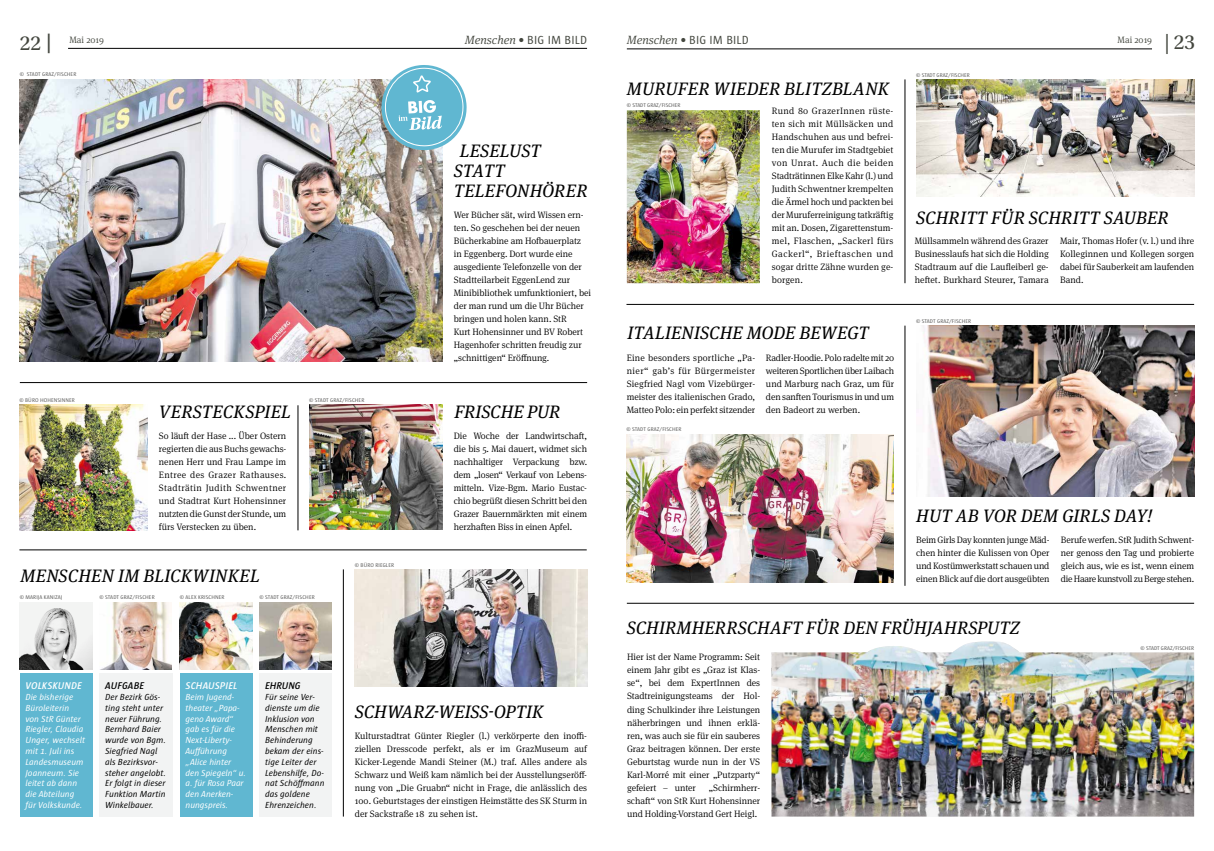
<style>
.page{position:relative;width:1214px;height:851px;background:#fff}
.page>*{position:absolute;margin:0;border:0;box-sizing:border-box;transform-origin:0 0}
.t1{font:21.4px "Utopia Std";color:#43463e}
.t2{font:italic 18px/20px "Meta Serif OT";letter-spacing:.01em;color:#000}
.t3{font:italic 300 12px "Meta Serif OT";color:#43463e}
.t4{font:italic 600 10px "Sun";letter-spacing:.01em;color:#fff}
.t5{font:italic 600 10px "Sun";letter-spacing:.005em;color:#000}
.t6{font:300 9.3px/13px "Meta Serif OT";letter-spacing:-.005em;color:#000;text-align:justify}
.t7{font:300 9.3px "Meta Serif OT";color:#43463e}
.t8{font:italic 9px/10.8px "Sun";color:#000}
.t9{font:italic 9px/10.8px "Sun";letter-spacing:-.005em;color:#fff}
.t10{font:5.5px "Sun";letter-spacing:.015em;color:#575756}
.s1{font-family:"Meta Serif OT";font-weight:500}
.s2{font-family:"Sun";font-weight:400;font-style:normal}
.s3{color:#585756}
</style>
<div class="page">
<hr style="left:626px;top:49px;width:525px;height:1px;background:#000">
<hr style="left:68px;top:48px;width:519px;height:1px;background:#000">
<hr style="left:19px;top:549px;width:567px;height:1px;background:#000">
<hr style="left:626px;top:304px;width:567px;height:1px;background:#000">
<hr style="left:626px;top:603px;width:567px;height:1px;background:#000">
<img style="left:259px;top:602px;width:73px;height:67px">
<div style="left:259px;top:672px;width:73px;height:144px;background:#f2f3f3"></div>
<img style="left:102px;top:602px;width:70px;height:67px">
<div style="left:99px;top:672px;width:73px;height:144px;background:#f2f3f3"></div>
<img style="left:20px;top:602px;width:72px;height:67px">
<div style="left:20px;top:672px;width:72px;height:144px;background:#60b7d1"></div>
<img style="left:180px;top:602px;width:72px;height:67px">
<div style="left:180px;top:672px;width:72px;height:144px;background:#60b7d1"></div>
<img style="left:771px;top:641px;width:422px;height:175px">
<img style="left:916px;top:326px;width:277px;height:170px">
<hr style="left:904px;top:325px;width:1px;height:260px;background:#000">
<img style="left:626px;top:434px;width:267px;height:148px">
<hr style="left:20px;top:382px;width:567px;height:1px;background:#000">
<img style="left:19px;top:405px;width:128px;height:125px">
<img style="left:20px;top:79px;width:422px;height:282px">
<svg style="left:380px;top:65px;width:87px;height:86px"></svg>
<img style="left:309px;top:405px;width:133px;height:125px">
<hr style="left:298px;top:405px;width:1px;height:125px;background:#000">
<img style="left:916px;top:79px;width:278px;height:118px">
<hr style="left:904px;top:79px;width:1px;height:204px;background:#000">
<img style="left:626px;top:110px;width:133px;height:173px">
<hr style="left:343px;top:569px;width:1px;height:247px;background:#000">
<img style="left:355px;top:569px;width:232px;height:117px">
<h1 class="t1" style="left:20px;top:31px;width:33px">22 <span class="s1">|</span></h1>
<h1 class="t1" style="left:1164px;top:31px;width:32px">| 23</h1>
<p class="t3" style="left:465px;top:32px;width:123px">Menschen • <span class="s2">BIG IM BILD</span></p>
<p class="t3" style="left:626px;top:32px;width:123px">Menschen • <span class="s2">BIG IM BILD</span></p>
<p class="t7" style="left:69px;top:34px;width:36px">Mai 2019</p>
<p class="t7" style="left:1117px;top:34px;width:36px">Mai 2019</p>
<p class="t10" style="left:20px;top:72px;width:58px">© STADT GRAZ/FISCHER</p>
<p class="t10" style="left:19px;top:397px;width:57px">© BÜRO HOHENSINNER</p>
<p class="t10" style="left:309px;top:397px;width:57px">© STADT GRAZ/FISCHER</p>
<h2 class="t2" style="left:159px;top:402px;width:133px">VERSTECKSPIEL</h2>
<p class="t6" style="left:159px;top:429px;width:129px">So läuft der Hase ... Über Ostern regierten die aus Buchs gewachs&shy;nenen Herr und Frau Lampe im Entree des Grazer Rathauses.<br>Stadträtin Judith Schwentner und Stadtrat Kurt Hohensinner nutzten die Gunst der Stunde, um fürs Verstecken zu üben.</p>
<h2 class="t2" style="left:20px;top:566px;width:241px">MENSCHEN IM BLICKWINKEL</h2>
<p class="t10" style="left:20px;top:594px;width:44px">© MARIJA KANIZAJ</p>
<p class="t10" style="left:99px;top:594px;width:57px"><span class="s3">©</span> STADT GRAZ/FISCHER</p>
<p class="t10" style="left:180px;top:594px;width:46px">© ALEX KRISCHNER</p>
<p class="t10" style="left:259px;top:594px;width:57px">© STADT GRAZ/FISCHER</p>
<p class="t10" style="left:355px;top:561px;width:41px">© BÜRO RIEGLER</p>
<h2 class="t2" style="left:454px;top:140px;width:135px;text-indent:6px">LESELUST<br>STATT<br>TELEFONHÖRER</h2>
<p class="t6" style="left:454px;top:208px;width:139px;text-align:left">Wer Bücher sät, wird Wissen ern&shy;ten. So geschehen bei der neuen<br>Bücherkabine am Hofbauerplatz in Eggenberg. Dort wurde eine ausgediente Telefonzelle von der<br>Stadtteilarbeit EggenLend zur<br>Minibibliothek umfunktioniert, bei der man rund um die Uhr Bücher bringen und holen kann. StR<br>Kurt Hohensinner und BV Robert<br>Hagenhofer schritten freudig zur „schnittigen“ Eröffnung.</p>
<h2 class="t2" style="left:454px;top:402px;width:107px">FRISCHE PUR</h2>
<p class="t6" style="left:454px;top:429px;width:135px">Die Woche der Landwirtschaft, die bis 5. Mai dauert, widmet sich nachhaltiger Verpackung bzw. dem „losen“ Verkauf von Lebens&shy;mitteln. Vize-Bgm. Mario Eustac&shy;chio begrüßt diesen Schritt bei den Grazer Bauernmärkten mit einem herzhaften Biss in einen Apfel.</p>
<p class="t4" style="left:26px;top:680px;width:58px">VOLKSKUNDE</p>
<p class="t9" style="left:26px;top:691px;width:61px">Die bisherige<br>Büroleiterin von StR Günter<br>Riegler, Claudia<br>Unger, wechselt mit 1. Juli ins<br>Landesmuseum<br>Joanneum. Sie leitet ab dann die Abteilung für Volkskunde.</p>
<p class="t5" style="left:105px;top:680px;width:40px">AUFGABE</p>
<p class="t8" style="left:105px;top:691px;width:62px">Der Bezirk Gös&shy;ting steht unter neuer Führung.<br>Bernhard Baier wurde von Bgm.<br>Siegfried Nagl als Bezirksvor&shy;steher angelobt.<br>Er folgt in dieser<br>Funktion Martin<br>Winkelbauer.</p>
<p class="t4" style="left:186px;top:680px;width:53px">SCHAUSPIEL</p>
<p class="t9" style="left:185px;top:691px;width:62px">Beim Jugend&shy;theater „Papa&shy;geno Award“ gab es für die<br>Next-Liberty-<br>Aufführung „Alice hinter den Spiegeln“ u. a. für Rosa Paar den Anerken&shy;nungspreis.</p>
<p class="t5" style="left:265px;top:680px;width:37px">EHRUNG</p>
<p class="t8" style="left:265px;top:691px;width:61px">Für seine Ver&shy;dienste um die<br>Inklusion von<br>Menschen mit<br>Behinderung bekam der eins&shy;tige Leiter der<br>Lebenshilfe, Do&shy;nat Schöffmann das goldene<br>Ehrenzeichen.</p>
<h2 class="t2" style="left:355px;top:701px;width:190px">SCHWARZ-WEISS-OPTIK</h2>
<p class="t6" style="left:355px;top:728px;width:234px">Kulturstadtrat Günter Riegler (l.) verkörperte den inoffi&shy;ziellen Dresscode perfekt, als er im GrazMuseum auf Kicker-Legende Mandi Steiner (M.) traf. Alles andere als Schwarz und Weiß kam nämlich bei der Ausstellungseröff&shy;nung von „Die Gruabn“ nicht in Frage, die anlässlich des 100. Geburtstages der einstigen Heimstätte des SK Sturm in der Sackstraße 18 zu sehen ist.</p>
<h2 class="t2" style="left:626px;top:79px;width:264px">MURUFER WIEDER BLITZBLANK</h2>
<p class="t6" style="left:771px;top:104px;width:123px">Rund 80 GrazerInnen rüste&shy;ten sich mit Müllsäcken und Handschuhen aus und befrei&shy;ten die Murufer im Stadtgebiet von Unrat. Auch die beiden Stadträtinnen Elke Kahr (l.) und Judith Schwentner krempelten die Ärmel hoch und packten bei der Muruferreinigung tatkräftig mit an. Dosen, Zigarettenstum&shy;mel, Flaschen, „Sackerl fürs Gackerl“, Brieftaschen und sogar dritte Zähne wurden ge&shy;borgen.</p>
<p class="t10" style="left:626px;top:102px;width:55px">© STADT GRAZ/FISCHER</p>
<h2 class="t2" style="left:627px;top:323px;width:243px">ITALIENISCHE MODE BEWEGT</h2>
<p class="t6" style="left:626px;top:351px;width:130px">Eine besonders sportliche „Pa&shy;nier“ gab’s für Bürgermeister Siegfried Nagl vom Vizebürger&shy;meister des italienischen Grado, Matteo Polo: ein perfekt sitzender</p>
<p class="t6" style="left:765px;top:351px;width:130px">Radler-Hoodie. Polo radelte mit 20 weiteren Sportlichen über Laibach und Marburg nach Graz, um für den sanften Tourismus in und um den Badeort zu werben.</p>
<p class="t10" style="left:626px;top:426px;width:56px">© STADT GRAZ/FISCHER</p>
<p class="t10" style="left:916px;top:72px;width:55px">© STADT GRAZ/FISCHER</p>
<h2 class="t2" style="left:916px;top:208px;width:254px">SCHRITT FÜR SCHRITT SAUBER</h2>
<p class="t6" style="left:914px;top:234px;width:136px">Müllsammeln während des Grazer Businesslaufs hat sich die Holding Stadtraum auf die Laufleiberl ge&shy;heftet. Burkhard Steurer, Tamara</p>
<p class="t6" style="left:1059px;top:234px;width:135px">Mair, Thomas Hofer (v. l.) und ihre Kolleginnen und Kollegen sorgen dabei für Sauberkeit am laufenden Band.</p>
<p class="t10" style="left:916px;top:318px;width:56px">© STADT GRAZ/FISCHER</p>
<h2 class="t2" style="left:916px;top:505px;width:238px">HUT AB VOR DEM GIRLS DAY!</h2>
<p class="t6" style="left:916px;top:533px;width:135px">Beim Girls Day konnten junge Mäd&shy;chen hinter die Kulissen von Oper und Kostümwerkstatt schauen und einen Blick auf die dort ausgeübten</p>
<p class="t6" style="left:1060px;top:533px;width:135px">Berufe werfen. StR Judith Schwent&shy;ner genoss den Tag und probierte gleich aus, wie es ist, wenn einem die Haare kunstvoll zu Berge stehen.</p>
<h2 class="t2" style="left:626px;top:618px;width:394px">SCHIRMHERRSCHAFT FÜR DEN FRÜHJAHRSPUTZ</h2>
<p class="t6" style="left:627px;top:650px;width:134px">Hier ist der Name Programm: Seit einem Jahr gibt es „Graz ist Klas&shy;se“, bei dem ExpertInnen des Stadtreinigungsteams der Hol&shy;ding Schulkinder ihre Leistungen näherbringen und ihnen erklä&shy;ren, was auch sie für ein sauberes Graz beitragen können. Der erste Geburtstag wurde nun in der VS Karl-Morré mit einer „Putzparty“ gefeiert – unter</p>
<p class="t6" style="left:627px;top:780px;width:134px;text-indent:82px">„Schirmherr&shy;schaft“ von StR Kurt Hohensinner und Holding-Vorstand Gert Heigl.</p>
<p class="t10" style="left:1140px;top:644px;width:55px">© STADT GRAZ/FISCHER</p>
</div>
